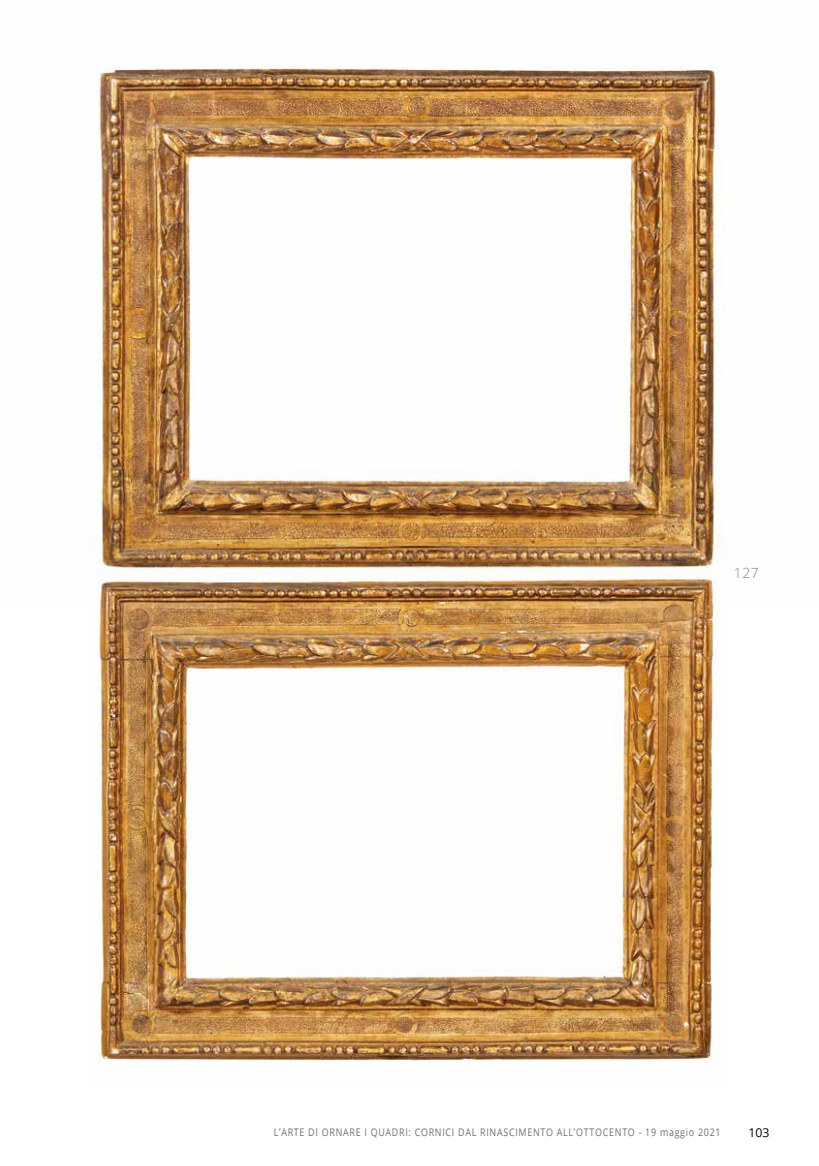
<style>
.page{position:relative;width:819px;height:1166px;background:#fff}
.page>*{position:absolute;margin:0;border:0;box-sizing:border-box;transform-origin:0 0}
.t1{font:300 14px "Open Sans";color:#878787}
.t2{font:12.25px "Open Sans";color:#000}
.t3{font:10.5px "Open Sans";letter-spacing:.08em;color:#706f6f;scale:.85 1}
</style>
<div class="page">
<img style="left:98px;top:608px;width:618px;height:453px">
<img style="left:91px;top:66px;width:628px;height:542px">
<h1 class="t1" style="left:734px;top:563px;width:26px">127</h1>
<p class="t3" style="left:274px;top:1124px;width:527px">L’ARTE DI ORNARE I QUADRI: CORNICI DAL RINASCIMENTO ALL’OTTOCENTO - 19 maggio 2021</p>
<p class="t2" style="left:748px;top:1124px;width:23px">103</p>
</div>
